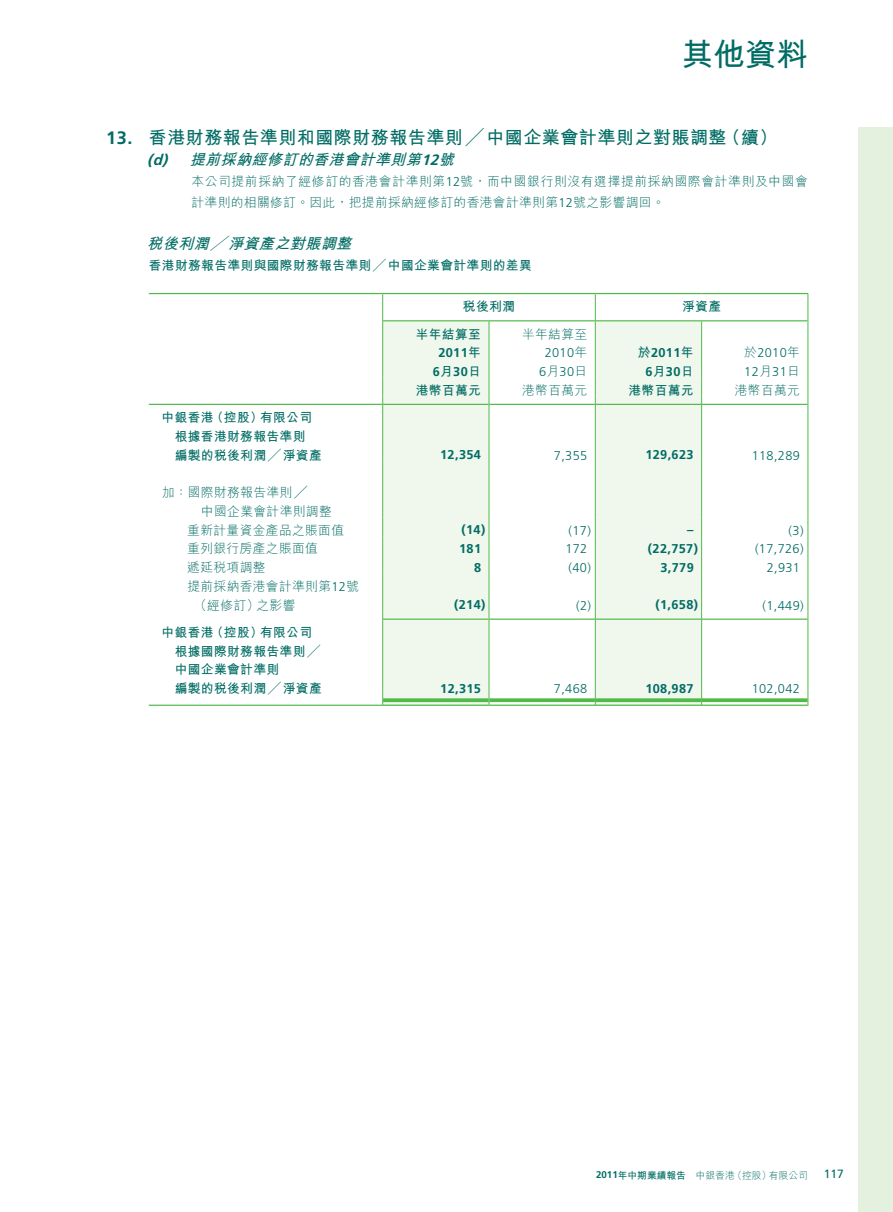
<style>
.page{position:relative;width:893px;height:1212px;background:#fff}
.page>*{position:absolute;margin:0;border:0;box-sizing:border-box;transform-origin:0 0}
.t1{font:700 31.5px "M Hei HK";color:#006c64}
.t2{font:700 18px "M Hei HK";letter-spacing:.03em;color:#006c64}
.t3{font:italic 700 15px "M Hei HK";color:#006c64}
.t4{font:700 12.75px/18.8px "M Hei HK";letter-spacing:.03em;color:#006c64}
.t5{font:300 12.75px/18.8px "M Hei HK";letter-spacing:.03em;color:#006c64}
.t6{font:300 12.75px/21px "M Hei HK";letter-spacing:.05em;color:#006c64}
.t7{font:300 12.75px/18.8px "Frutiger LT Std";letter-spacing:.03em;color:#006c64;text-align:center}
.t8{font:700 12.75px/18.8px "Frutiger LT Std";letter-spacing:.03em;color:#006c64;text-align:center}
.t9{font:12px "Frutiger LT Std";color:#006c64}
.t10{font:300 9.75px "M Hei HK";color:#006c64}
.s1{font-family:"Frutiger LT Std"}
.s2{font-family:"M Hei HK"}
.s3{font-family:"Frutiger LT Std";font-weight:700}
.s4{font-weight:700}
</style>
<div class="page">
<div style="left:859px;top:128px;width:34px;height:1084px;background:#e4f1de"></div>
<svg style="left:383px;top:321px;width:318px;height:383px;fill:#f0f7ed"></svg>
<hr style="left:382px;top:321px;width:1px;height:57px;background:#51b948">
<hr style="left:489px;top:321px;width:1px;height:57px;background:#51b948">
<hr style="left:595px;top:321px;width:1px;height:57px;background:#51b948">
<hr style="left:701px;top:321px;width:1px;height:57px;background:#51b948">
<hr style="left:807px;top:321px;width:1px;height:57px;background:#51b948">
<svg style="left:382px;top:378px;width:1px;height:27px"></svg>
<svg style="left:489px;top:378px;width:1px;height:26px"></svg>
<svg style="left:595px;top:378px;width:1px;height:27px"></svg>
<svg style="left:701px;top:378px;width:1px;height:27px"></svg>
<svg style="left:807px;top:378px;width:1px;height:27px"></svg>
<hr style="left:382px;top:405px;width:1px;height:56px;background:#51b948">
<hr style="left:489px;top:405px;width:1px;height:56px;background:#51b948">
<hr style="left:595px;top:405px;width:1px;height:56px;background:#51b948">
<hr style="left:701px;top:405px;width:1px;height:56px;background:#51b948">
<hr style="left:807px;top:405px;width:1px;height:56px;background:#51b948">
<svg style="left:382px;top:461px;width:1px;height:19px"></svg>
<svg style="left:489px;top:461px;width:1px;height:19px"></svg>
<svg style="left:595px;top:461px;width:1px;height:19px"></svg>
<svg style="left:701px;top:461px;width:1px;height:19px"></svg>
<svg style="left:807px;top:461px;width:1px;height:19px"></svg>
<hr style="left:382px;top:480px;width:1px;height:37px;background:#51b948">
<hr style="left:489px;top:480px;width:1px;height:37px;background:#51b948">
<hr style="left:595px;top:480px;width:1px;height:37px;background:#51b948">
<hr style="left:701px;top:480px;width:1px;height:37px;background:#51b948">
<hr style="left:807px;top:480px;width:1px;height:37px;background:#51b948">
<svg style="left:382px;top:517px;width:1px;height:57px"></svg>
<svg style="left:489px;top:517px;width:1px;height:57px"></svg>
<svg style="left:595px;top:517px;width:1px;height:57px"></svg>
<svg style="left:701px;top:517px;width:1px;height:57px"></svg>
<svg style="left:807px;top:517px;width:1px;height:57px"></svg>
<hr style="left:382px;top:574px;width:1px;height:37px;background:#51b948">
<hr style="left:489px;top:574px;width:1px;height:37px;background:#51b948">
<hr style="left:595px;top:574px;width:1px;height:37px;background:#51b948">
<hr style="left:701px;top:574px;width:1px;height:37px;background:#51b948">
<hr style="left:807px;top:574px;width:1px;height:37px;background:#51b948">
<hr style="left:382px;top:620px;width:1px;height:75px;background:#51b948">
<hr style="left:489px;top:620px;width:1px;height:75px;background:#51b948">
<hr style="left:595px;top:620px;width:1px;height:75px;background:#51b948">
<hr style="left:701px;top:620px;width:1px;height:75px;background:#51b948">
<hr style="left:807px;top:620px;width:1px;height:75px;background:#51b948">
<hr style="left:149px;top:293px;width:234px;height:1px;background:#51b948">
<hr style="left:383px;top:293px;width:106px;height:1px;background:#51b948">
<hr style="left:489px;top:293px;width:106px;height:1px;background:#51b948">
<hr style="left:595px;top:293px;width:107px;height:1px;background:#51b948">
<hr style="left:702px;top:293px;width:106px;height:1px;background:#51b948">
<svg style="left:382px;top:294px;width:1px;height:27px"></svg>
<svg style="left:595px;top:294px;width:1px;height:27px"></svg>
<svg style="left:807px;top:294px;width:1px;height:27px"></svg>
<hr style="left:383px;top:320px;width:212px;height:1px;background:#51b948">
<hr style="left:596px;top:320px;width:211px;height:1px;background:#51b948">
<hr style="left:149px;top:404px;width:233px;height:1px;background:#51b948">
<hr style="left:383px;top:404px;width:106px;height:1px;background:#51b948">
<hr style="left:489px;top:404px;width:106px;height:1px;background:#51b948">
<hr style="left:596px;top:404px;width:105px;height:1px;background:#51b948">
<hr style="left:702px;top:404px;width:105px;height:1px;background:#51b948">
<hr style="left:383px;top:618px;width:106px;height:2px;background:#51b948">
<hr style="left:489px;top:618px;width:106px;height:2px;background:#51b948">
<hr style="left:596px;top:618px;width:105px;height:2px;background:#51b948">
<hr style="left:702px;top:618px;width:105px;height:2px;background:#51b948">
<hr style="left:149px;top:705px;width:233px;height:1px;background:#51b948">
<svg style="left:383px;top:698px;width:106px;height:4px"></svg>
<hr style="left:383px;top:704px;width:106px;height:2px;background:#51b948">
<svg style="left:489px;top:698px;width:106px;height:4px"></svg>
<hr style="left:489px;top:704px;width:106px;height:2px;background:#51b948">
<svg style="left:596px;top:698px;width:105px;height:4px"></svg>
<hr style="left:596px;top:704px;width:105px;height:2px;background:#51b948">
<svg style="left:702px;top:698px;width:105px;height:4px"></svg>
<hr style="left:702px;top:704px;width:105px;height:2px;background:#51b948">
<h1 class="t1" style="left:682px;top:32px;width:127px">其他資料</h1>
<h2 class="t2" style="left:106px;top:124px;width:673px"><span class="s1">13.</span> 香港財務報告準則和國際財務報告準則╱中國企業會計準則之對賬調整（續）</h2>
<p class="t3" style="left:147px;top:149px;width:313px"><span class="s1">(d)</span> 提前採納經修訂的香港會計準則第<span class="s1">12</span>號</p>
<p class="t6" style="left:191px;top:171px;width:618px">本公司提前採納了經修訂的香港會計準則第<span class="s1">12</span>號，而中國銀行則沒有選擇提前採納國際會計準則及中國會計準則的相關修訂。因此，把提前採納經修訂的香港會計準則第<span class="s1">12</span>號之影響調回。</p>
<p class="t3" style="left:147px;top:233px;width:211px">稅後利潤╱ 淨資產之對賬調整</p>
<p class="t4" style="left:149px;top:255px;width:384px">香港財務報告準則與國際財務報告準則╱中國企業會計準則的差異</p>
<p class="t4" style="left:463px;top:296px;width:54px">稅後利潤</p>
<p class="t4" style="left:682px;top:296px;width:40px">淨資產</p>
<p class="t4" style="left:416px;top:324px;width:67px">半年結算至</p>
<p class="t8" style="left:433px;top:344px;width:50px">2011<span class="s2">年<br></span>6<span class="s2">月</span>30<span class="s2">日</span></p>
<p class="t5" style="left:522px;top:324px;width:67px">半年結算至</p>
<p class="t7" style="left:539px;top:344px;width:50px">2010<span class="s2">年<br></span>6<span class="s2">月</span>30<span class="s2">日</span></p>
<p class="t8" style="left:638px;top:344px;width:57px"><span class="s2">於</span>2011<span class="s2">年<br></span>6<span class="s2">月</span>30<span class="s2">日</span></p>
<p class="t7" style="left:744px;top:344px;width:57px;text-align:left"><span class="s2">於</span>2010<span class="s2">年<br></span>12<span class="s2">月</span>31<span class="s2">日</span></p>
<p class="t4" style="left:175px;top:407px;width:149px;text-indent:-13px">中銀香港（控股）有限公司根據香港財務報告準則<br>編製的稅後利潤╱淨資產</p>
<p class="t4" style="left:416px;top:380px;width:67px">港幣百萬元</p>
<p class="t5" style="left:522px;top:380px;width:67px">港幣百萬元</p>
<p class="t4" style="left:628px;top:380px;width:67px">港幣百萬元</p>
<p class="t5" style="left:735px;top:380px;width:67px">港幣百萬元</p>
<p class="t8" style="left:440px;top:445px;width:42px">12,354</p>
<p class="t7" style="left:554px;top:446px;width:35px">7,355</p>
<p class="t8" style="left:645px;top:445px;width:50px">129,623</p>
<p class="t7" style="left:752px;top:446px;width:50px">118,289</p>
<p class="t5" style="left:162px;top:483px;width:147px">加：國際財務報告準則╱</p>
<p class="t5" style="left:201px;top:501px;width:132px">中國企業會計準則調整</p>
<p class="t5" style="left:187px;top:520px;width:158px">重新計量資金產品之賬面值</p>
<p class="t8" style="left:462px;top:520px;width:25px">(14)</p>
<p class="t7" style="left:569px;top:521px;width:24px">(17)</p>
<p class="t8" style="left:687px;top:520px;width:8px">–</p>
<p class="t7" style="left:789px;top:521px;width:16px">(3)</p>
<p class="t5" style="left:187px;top:539px;width:132px">重列銀行房產之賬面值</p>
<p class="t8" style="left:459px;top:539px;width:23px">181</p>
<p class="t7" style="left:565px;top:540px;width:23px">172</p>
<p class="t8" style="left:648px;top:539px;width:51px">(22,757)</p>
<p class="t7" style="left:755px;top:540px;width:50px">(17,726)</p>
<p class="t5" style="left:187px;top:558px;width:80px">遞延稅項調整</p>
<p class="t8" style="left:474px;top:558px;width:9px">8</p>
<p class="t7" style="left:569px;top:558px;width:24px">(40)</p>
<p class="t8" style="left:660px;top:558px;width:35px">3,779</p>
<p class="t7" style="left:767px;top:558px;width:35px">2,931</p>
<p class="t5" style="left:194px;top:576px;width:167px;text-indent:-7px">提前採納香港會計準則第<span class="s1">12</span>號（經修訂）之影響</p>
<p class="t8" style="left:454px;top:595px;width:33px">(214)</p>
<p class="t7" style="left:576px;top:596px;width:16px">(2)</p>
<p class="t8" style="left:655px;top:595px;width:44px">(1,658)</p>
<p class="t7" style="left:762px;top:596px;width:43px">(1,449)</p>
<p class="t4" style="left:175px;top:622px;width:149px;text-indent:-13px">中銀香港（控股）有限公司根據國際財務報告準則╱中國企業會計準則<br>編製的稅後利潤╱淨資產</p>
<p class="t8" style="left:440px;top:679px;width:42px">12,315</p>
<p class="t7" style="left:554px;top:679px;width:35px">7,468</p>
<p class="t8" style="left:645px;top:679px;width:50px">108,987</p>
<p class="t7" style="left:752px;top:679px;width:50px">102,042</p>
<p class="t10" style="left:596px;top:1168px;width:213px"><span class="s3">2011</span><span class="s4">年中期業績報告</span> 中銀香港（控股）有限公司</p>
<p class="t9" style="left:824px;top:1167px;width:22px">117</p>
</div>
